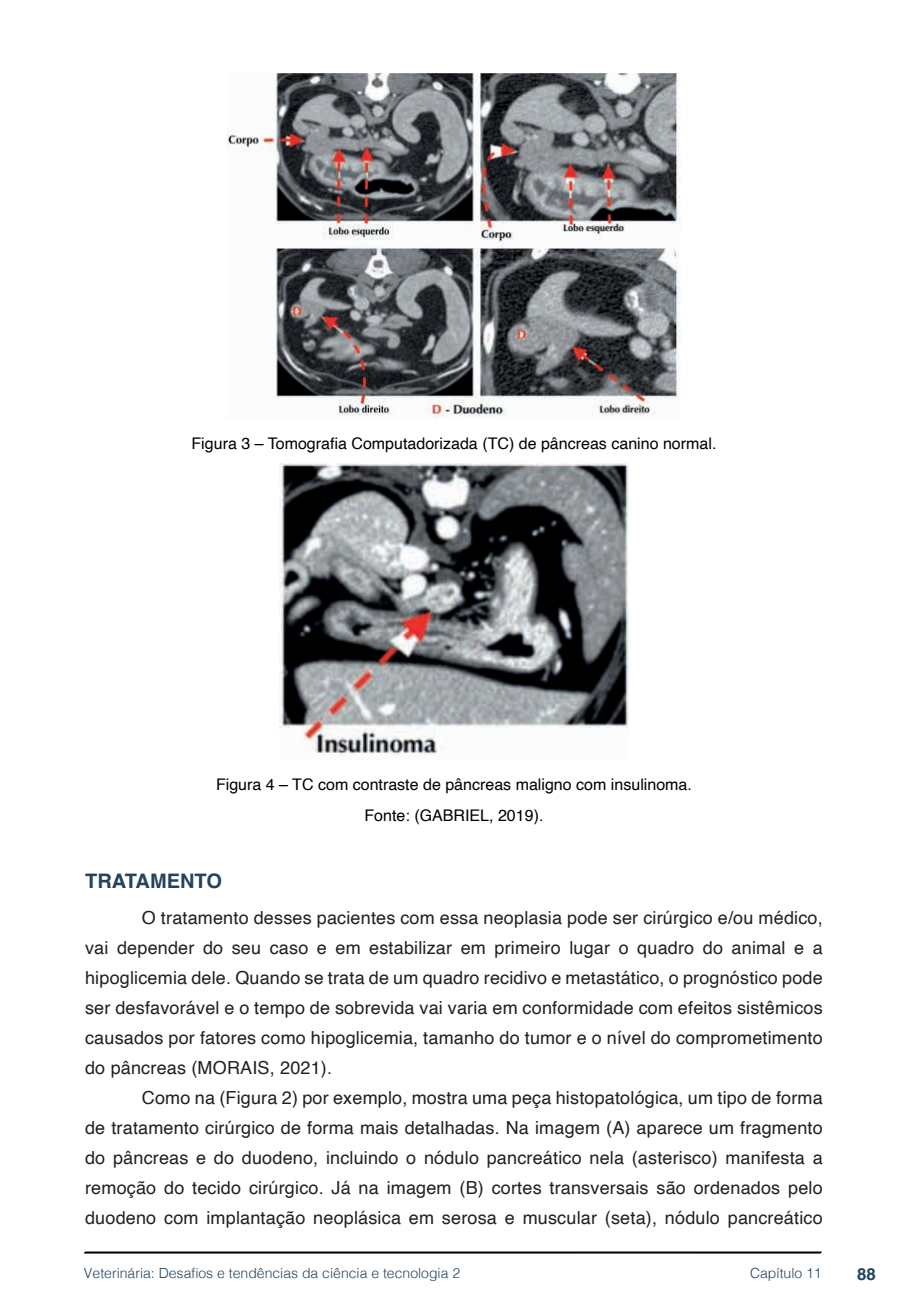
<style>
.page{position:relative;width:908px;height:1304px;background:#fff}
.page>*{position:absolute;margin:0;border:0;box-sizing:border-box;transform-origin:0 0}
.t1{font:700 20px "Helvetica";color:#23445f}
.t2{font:18px/30px "Helvetica";letter-spacing:.01em;color:#231f20;text-align:justify}
.t3{font:700 16.8px "Helvetica";color:#23445f}
.t4{font:16px/30.6px "Helvetica";color:#000;text-align:center}
.t5{font:300 14px "Helvetica";color:#23445f}
</style>
<div class="page">
<svg style="left:84px;top:1251px;width:737px;height:3px;background:#515151"></svg>
<img style="left:227px;top:74px;width:453px;height:345px">
<img style="left:279px;top:464px;width:349px;height:291px">
<p class="t4" style="left:191px;top:429px;width:526px">Figura 3 – Tomografia Computadorizada (TC) de pâncreas canino normal.</p>
<p class="t4" style="left:216px;top:769px;width:477px">Figura 4 – TC com contraste de pâncreas maligno com insulinoma.<br>Fonte: (GABRIEL, 2019).</p>
<p class="t1" style="left:85px;top:869px;width:138px">TRATAMENTO</p>
<p class="t2" style="left:85px;top:903px;width:738px;text-indent:57px">O tratamento desses pacientes com essa neoplasia pode ser cirúrgico e/ou médico, vai depender do seu caso e em estabilizar em primeiro lugar o quadro do animal e a hipoglicemia dele. Quando se trata de um quadro recidivo e metastático, o prognóstico pode ser desfavorável e o tempo de sobrevida vai varia em conformidade com efeitos sistêmicos causados por fatores como hipoglicemia, tamanho do tumor e o nível do comprometimento do pâncreas (MORAIS, 2021).</p>
<p class="t2" style="left:85px;top:1083px;width:738px;text-indent:57px">Como na (Figura 2) por exemplo, mostra uma peça histopatológica, um tipo de forma de tratamento cirúrgico de forma mais detalhadas. Na imagem (A) aparece um fragmento do pâncreas e do duodeno, incluindo o nódulo pancreático nela (asterisco) manifesta a remoção do tecido cirúrgico. Já na imagem (B) cortes transversais são ordenados pelo duodeno com implantação neoplásica em serosa e muscular (seta), nódulo pancreático</p>
<p class="t5" style="left:84px;top:1261px;width:377px">Veterinária: Desafios e tendências da ciência e tecnologia 2</p>
<p class="t5" style="left:749px;top:1261px;width:73px">Capítulo 11</p>
<p class="t3" style="left:856px;top:1264px;width:20px">88</p>
</div>
